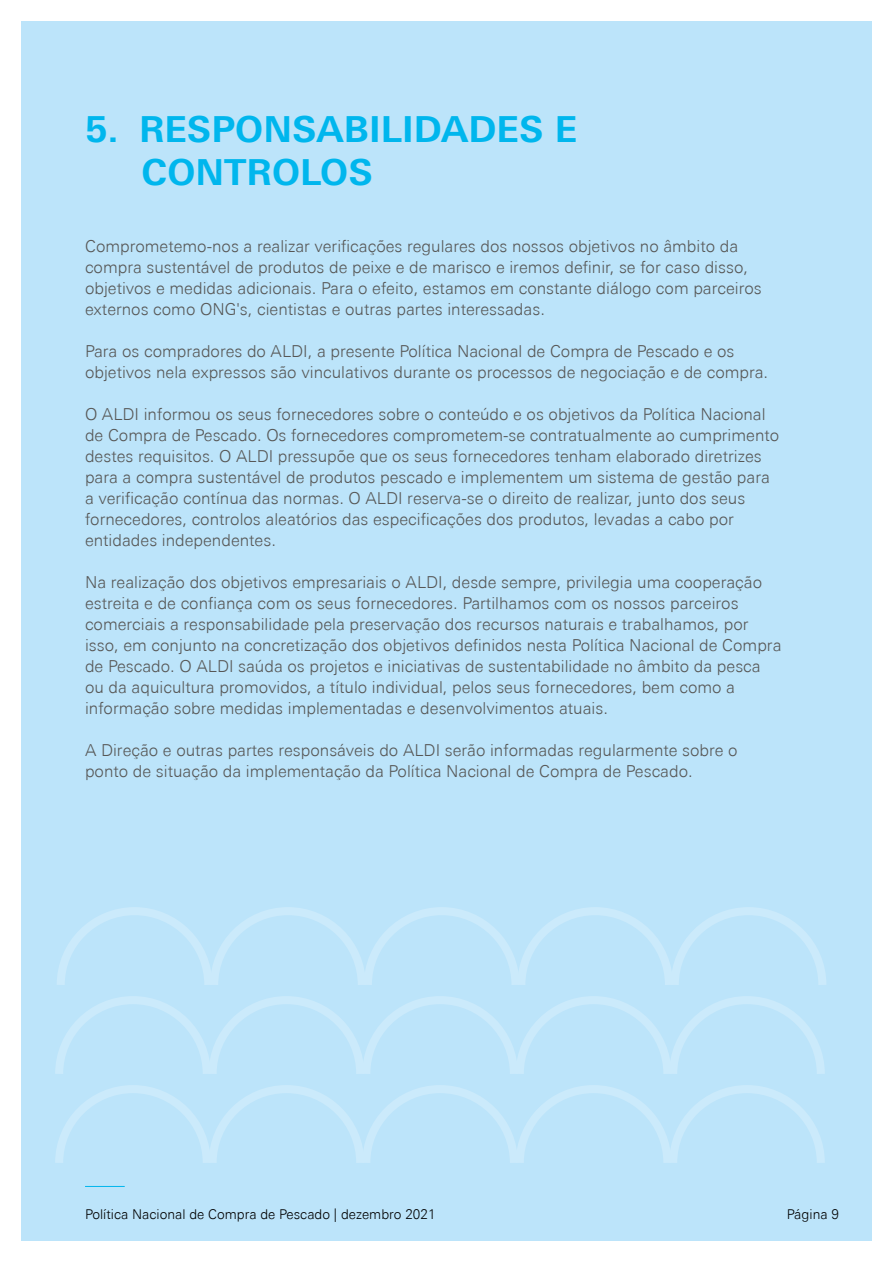
<style>
.page{position:relative;width:893px;height:1263px;background:#fff}
.page>*{position:absolute;margin:0;border:0;box-sizing:border-box;transform-origin:0 0}
.t1{font:700 36px/42.8px "Univers Next Pro";color:#00b6ed}
.t2{font:300 16.5px/21px "Univers Next Pro";color:#575756}
.t3{font:300 13.5px "Univers Next Pro";color:#000}
</style>
<div class="page">
<div style="left:21px;top:21px;width:851px;height:1221px;background:#bce4fa"></div>
<hr style="left:85px;top:1186px;width:40px;height:1px;background:#00b6ed">
<svg style="left:57px;top:907px;width:769px;height:78px"></svg>
<svg style="left:55px;top:996px;width:770px;height:78px"></svg>
<svg style="left:55px;top:1085px;width:770px;height:78px"></svg>
<h1 class="t1" style="left:142px;top:107px;width:437px;text-indent:-57px">5. RESPONSABILIDADES E<br>CONTROLOS</h1>
<p class="t2" style="left:85px;top:235px;width:678px">Comprometemo-nos a realizar verificações regulares dos nossos objetivos no âmbito da compra sustentável de produtos de peixe e de marisco e iremos definir, se for caso disso, objetivos e medidas adicionais. Para o efeito, estamos em constante diálogo com parceiros externos como ONG's, cientistas e outras partes interessadas.</p>
<p class="t2" style="left:85px;top:340px;width:685px">Para os compradores do ALDI, a presente Política Nacional de Compra de Pescado e os objetivos nela expressos são vinculativos durante os processos de negociação e de compra.</p>
<p class="t2" style="left:85px;top:403px;width:696px">O ALDI informou os seus fornecedores sobre o conteúdo e os objetivos da Política Nacional de Compra de Pescado. Os fornecedores comprometem-se contratualmente ao cumprimento destes requisitos. O ALDI pressupõe que os seus fornecedores tenham elaborado diretrizes para a compra sustentável de produtos pescado e implementem um sistema de gestão para a verificação contínua das normas. O ALDI reserva-se o direito de realizar, junto dos seus fornecedores, controlos aleatórios das especificações dos produtos, levadas a cabo por entidades independentes.</p>
<p class="t2" style="left:85px;top:571px;width:698px">Na realização dos objetivos empresariais o ALDI, desde sempre, privilegia uma cooperação estreita e de confiança com os seus fornecedores. Partilhamos com os nossos parceiros comerciais a responsabilidade pela preservação dos recursos naturais e trabalhamos, por isso, em conjunto na concretização dos objetivos definidos nesta Política Nacional de Compra de Pescado. O ALDI saúda os projetos e iniciativas de sustentabilidade no âmbito da pesca ou da aquicultura promovidos, a título individual, pelos seus fornecedores, bem como a informação sobre medidas implementadas e desenvolvimentos atuais.</p>
<p class="t2" style="left:85px;top:739px;width:654px">A Direção e outras partes responsáveis do ALDI serão informadas regularmente sobre o ponto de situação da implementação da Política Nacional de Compra de Pescado.</p>
<p class="t3" style="left:85px;top:1206px;width:356px">Intern tional Buying P licy for Cotton | As of January 2020</p>
<p class="t3" style="left:85px;top:1206px;width:352px">Política Nacional de Compra de Pescado | dezembro 2021</p>
<p class="t3" style="left:787px;top:1206px;width:42px">Página</p>
<p class="t3" style="left:797px;top:1206px;width:43px">Seite 9</p>
</div>
